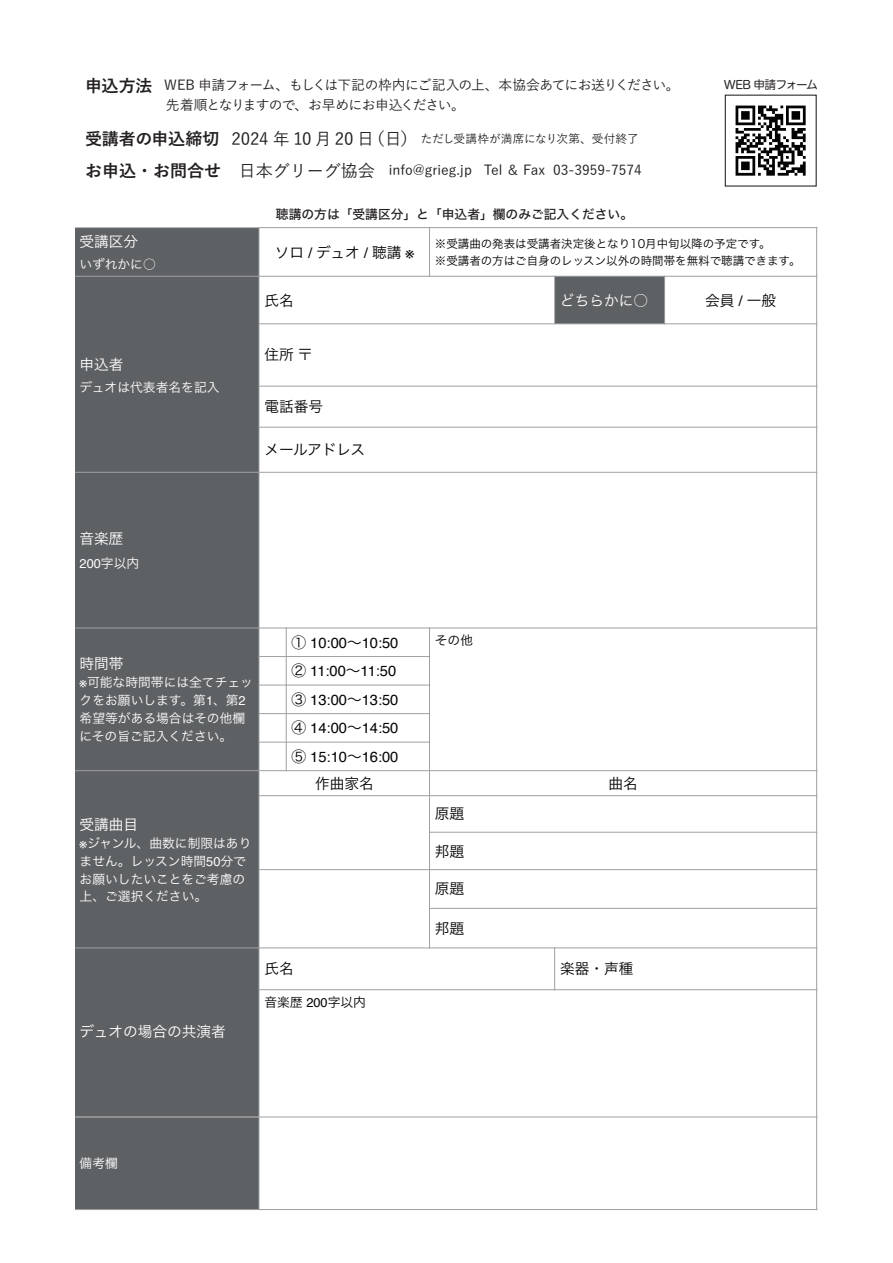
<style>
.page{position:relative;width:893px;height:1263px;background:#fff}
.page>*{position:absolute;margin:0;border:0;box-sizing:border-box;transform-origin:0 0}
.t1{font:500 16.95px "Yu Go";color:#231f20}
.t2{font:700 16.95px "Yu Go";color:#231f20}
.t3{font:15.3px "Hira Kaku Pro N W3";color:#030303}
.t4{font:14.7px/28.5px "Helvetica";color:#030303}
.t5{font:14.7px "Hiragino Sans W3";color:#030303}
.t6{font:14.7px "Hiragino Sans W3";color:#fff}
.t7{font:14.7px "Hiragino Sans W3";letter-spacing:-.02em;color:#030303}
.t8{font:500 13.8px "Yu Go";letter-spacing:-.035em;color:#231f20}
.t9{font:500 13.8px "Yu Go";color:#231f20}
.t10{font:500 13.8px "Yu Go";letter-spacing:-.065em;color:#231f20}
.t11{font:12.75px/17.9px "Hiragino Sans W3";color:#fff}
.t12{font:12.75px "Hiragino Sans W5";color:#231f20}
.t13{font:12.75px "Hiragino Sans W3";color:#030303}
.t14{font:12.75px "Helvetica";color:#fff}
.t15{font:12.75px "Hira Kaku Pro N W3";color:#fff}
.t16{font:500 11.7px "Yu Go";letter-spacing:-.015em;color:#231f20}
.t17{font:11.7px "Hira Maru Pro W4";letter-spacing:-.065em;color:#231f20}
.t18{font:11.55px/17.9px "Hira Kaku Pro N W3";color:#030303}
.s1{font-size:11.7px}
.s2{font-family:"Helvetica"}
.s3{font-family:"Hiragino Sans W3"}
</style>
<div class="page">
<div style="left:75px;top:228px;width:184px;height:48px;background:#5e6163"></div>
<div style="left:75px;top:276px;width:184px;height:196px;background:#5e6163"></div>
<div style="left:555px;top:276px;width:110px;height:48px;background:#5e6163"></div>
<div style="left:75px;top:472px;width:184px;height:156px;background:#5e6163"></div>
<div style="left:75px;top:628px;width:184px;height:143px;background:#5e6163"></div>
<div style="left:75px;top:771px;width:184px;height:177px;background:#5e6163"></div>
<div style="left:75px;top:948px;width:184px;height:169px;background:#5e6163"></div>
<div style="left:75px;top:1117px;width:184px;height:92px;background:#5e6163"></div>
<svg style="left:260px;top:627px;width:556px;height:1px"></svg>
<svg style="left:260px;top:657px;width:26px;height:113px"></svg>
<svg style="left:260px;top:870px;width:169px;height:78px"></svg>
<hr style="left:259px;top:227px;width:1px;height:983px;background:#bebec0">
<hr style="left:286px;top:627px;width:1px;height:144px;background:#9ea0a3">
<hr style="left:429px;top:227px;width:1px;height:50px;background:#9ea0a3">
<hr style="left:429px;top:627px;width:1px;height:321px;background:#9ea0a3">
<hr style="left:554px;top:276px;width:1px;height:48px;background:#9ea0a3">
<hr style="left:554px;top:947px;width:1px;height:43px;background:#9ea0a3">
<hr style="left:664px;top:276px;width:1px;height:48px;background:#9ea0a3">
<hr style="left:75px;top:276px;width:742px;height:1px;background:#9ea0a3">
<hr style="left:259px;top:324px;width:558px;height:1px;background:#9ea0a3">
<hr style="left:259px;top:386px;width:558px;height:1px;background:#9ea0a3">
<hr style="left:259px;top:427px;width:558px;height:1px;background:#9ea0a3">
<hr style="left:75px;top:472px;width:742px;height:1px;background:#9ea0a3">
<hr style="left:75px;top:628px;width:742px;height:1px;background:#9ea0a3">
<hr style="left:259px;top:656px;width:171px;height:1px;background:#9ea0a3">
<hr style="left:259px;top:685px;width:171px;height:1px;background:#9ea0a3">
<hr style="left:259px;top:713px;width:171px;height:1px;background:#9ea0a3">
<hr style="left:259px;top:742px;width:171px;height:1px;background:#9ea0a3">
<hr style="left:75px;top:770px;width:742px;height:1px;background:#9ea0a3">
<hr style="left:259px;top:795px;width:558px;height:1px;background:#9ea0a3">
<hr style="left:429px;top:832px;width:388px;height:1px;background:#9ea0a3">
<hr style="left:259px;top:869px;width:558px;height:1px;background:#9ea0a3">
<hr style="left:429px;top:908px;width:388px;height:1px;background:#9ea0a3">
<hr style="left:75px;top:948px;width:742px;height:1px;background:#9ea0a3">
<hr style="left:259px;top:989px;width:558px;height:1px;background:#9ea0a3">
<hr style="left:75px;top:1117px;width:184px;height:1px;background:#bebec0">
<hr style="left:259px;top:1117px;width:558px;height:1px;background:#9ea0a3">
<hr style="left:816px;top:227px;width:1px;height:983px;background:#9ea0a3">
<hr style="left:75px;top:227px;width:184px;height:1px;background:#bebec0">
<hr style="left:259px;top:227px;width:558px;height:1px;background:#9ea0a3">
<hr style="left:75px;top:1209px;width:742px;height:1px;background:#9ea0a3">
<img style="left:735px;top:105px;width:71px;height:71px">
<h1 class="t2" style="left:85px;top:76px;width:69px">申込方法</h1>
<p class="t8" style="left:164px;top:72px;width:517px">WEB 申請フォーム、もしくは下記の枠内にご記入の上、本協会あてにお送りください。</p>
<p class="t10" style="left:166px;top:92px;width:301px">先着順となりますので、お早めにお申込ください。</p>
<p class="t16" style="left:421px;top:128px;width:219px">ただし受講枠が満席になり次第、受付終了</p>
<h1 class="t1" style="left:368px;top:123px;width:54px">（日）<span class="s1">　</span></h1>
<h1 class="t2" style="left:85px;top:129px;width:136px">受講者の申込締切</h1>
<h1 class="t1" style="left:231px;top:123px;width:144px">2024 年 10月20 日</h1>
<h1 class="t2" style="left:85px;top:161px;width:138px">お申込・お問合せ</h1>
<h1 class="t1" style="left:239px;top:155px;width:138px">日本グリーグ協会</h1>
<p class="t9" style="left:375px;top:158px;width:99px">　info@grieg j p.</p>
<p class="t8" style="left:484px;top:158px;width:63px">Tel ＆ Fax</p>
<p class="t9" style="left:553px;top:158px;width:90px">03-3959-7574</p>
<p class="t3" style="left:433px;top:197px;width:27px">表1</p>
<p class="t12" style="left:276px;top:202px;width:359px">聴講の方は「受講区分」と「申込者」欄のみご記入ください。</p>
<p class="t17" style="left:724px;top:74px;width:96px">WEB 申請フォーム</p>
<p class="t6" style="left:80px;top:229px;width:60px">受講区分</p>
<p class="t11" style="left:80px;top:255px;width:78px">いずれかに○</p>
<p class="t6" style="left:80px;top:351px;width:46px">申込者</p>
<p class="t11" style="left:80px;top:377px;width:141px">デュオは代表者名を記入</p>
<p class="t5" style="left:275px;top:239px;width:141px">ソロ<span class="s2">/</span>デュオ<span class="s2">/</span>聴講<span class="s2">※</span></p>
<p class="t5" style="left:265px;top:287px;width:31px">氏名</p>
<p class="t5" style="left:265px;top:342px;width:50px">住所〒</p>
<p class="t5" style="left:265px;top:393px;width:60px">電話番号</p>
<p class="t7" style="left:265px;top:437px;width:102px">メールアドレス</p>
<p class="t18" style="left:435px;top:233px;width:367px">※受講曲の発表は受講者決定後となり10月中旬以降の予定です。<br>※受講者の方はご自身のレッスン以外の時間帯を無料で聴講できます。</p>
<p class="t6" style="left:560px;top:287px;width:90px">どちらかに○</p>
<p class="t5" style="left:705px;top:288px;width:72px">会員<span class="s2">/</span>一般</p>
<p class="t6" style="left:80px;top:526px;width:46px">音楽歴</p>
<p class="t14" style="left:80px;top:553px;width:61px">200<span class="s3">字以内</span></p>
<p class="t6" style="left:80px;top:651px;width:46px">時間帯</p>
<p class="t11" style="left:80px;top:672px;width:175px"><span class="s2">※</span>可能な時間帯には全てチェックをお願いします。第、<span class="s2">1</span> 第<span class="s2">2</span>希望等がある場合はその他欄にその旨ご記入ください。</p>
<p class="t6" style="left:80px;top:811px;width:60px">受講曲目</p>
<p class="t11" style="left:80px;top:833px;width:173px"><span class="s2">※</span>ジャンル、曲数に制限はありません。レッスン時間<span class="s2">50</span>分でお願いしたいことをご考慮の上、ご選択ください。</p>
<p class="t4" style="left:292px;top:629px;width:108px"><span class="s3">①</span> 10:00<span class="s3">～</span>10:50<br><span class="s3">2</span> 11:00<span class="s3">~</span>11:50<br><span class="s3">3</span> 13:00<span class="s3">~</span>13:50<br><span class="s3">4</span> 14:00<span class="s3">~</span>14:50<br><span class="s3">5</span> 15:10<span class="s3">~</span>16:00</p>
<p class="t5" style="left:315px;top:770px;width:60px">作曲家名</p>
<p class="t6" style="left:80px;top:1019px;width:148px">デュオの場合の共演者</p>
<p class="t5" style="left:265px;top:955px;width:31px">氏名</p>
<p class="t13" style="left:265px;top:991px;width:103px">音楽歴 <span class="s2">200</span>字以内</p>
<p class="t13" style="left:435px;top:628px;width:40px">その他</p>
<p class="t5" style="left:435px;top:800px;width:31px">原題</p>
<p class="t5" style="left:435px;top:838px;width:31px">邦題</p>
<p class="t5" style="left:435px;top:875px;width:31px">原題</p>
<p class="t5" style="left:435px;top:915px;width:31px">邦題</p>
<p class="t5" style="left:608px;top:770px;width:31px">曲名</p>
<p class="t5" style="left:560px;top:955px;width:75px">楽器・声種</p>
<p class="t15" style="left:80px;top:1152px;width:40px">備考欄</p>
</div>
